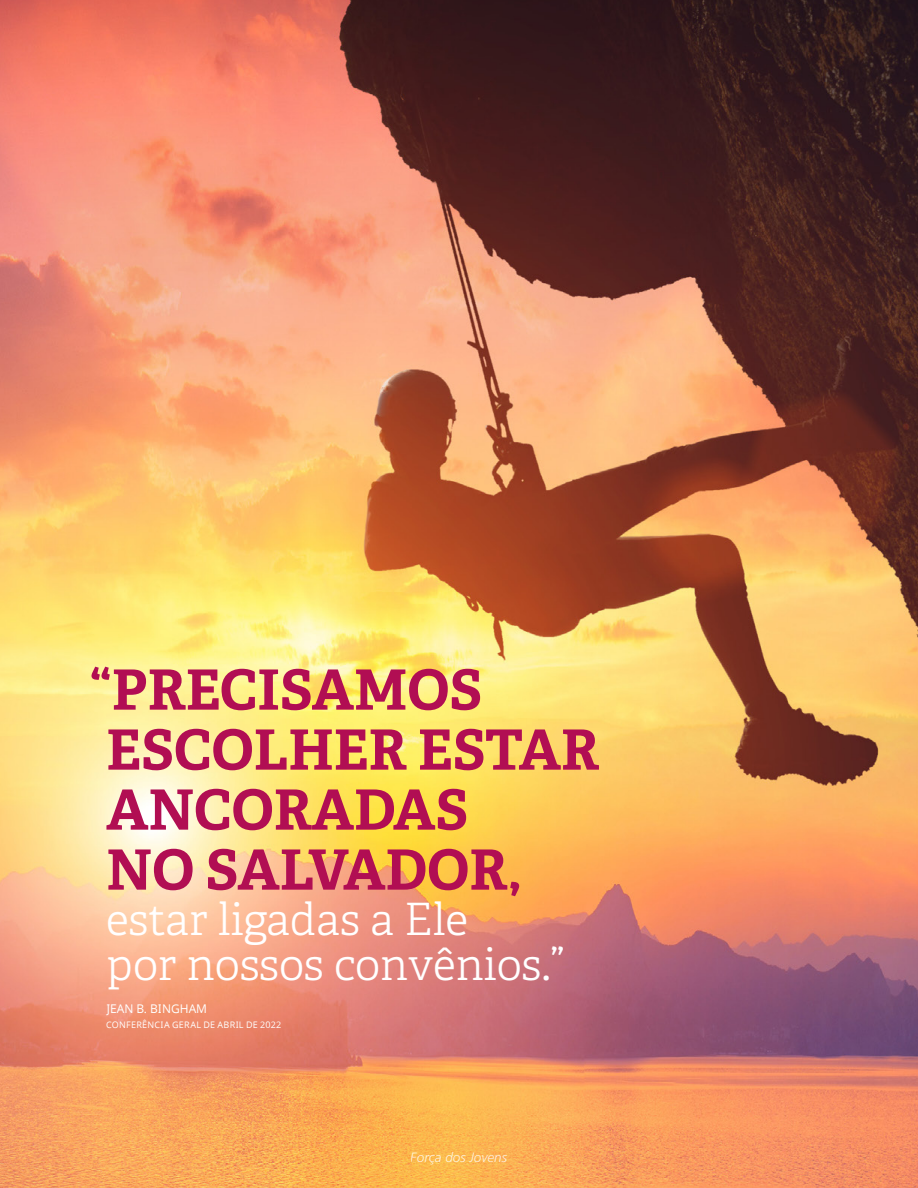
<style>
.page{position:relative;width:918px;height:1188px;background:#fff}
.page>*{position:absolute;margin:0;border:0;box-sizing:border-box;transform-origin:0 0}
.Pull_Quote_Bingham{font:700 55.5px/60px "Helam Slablds Lat";color:#b10e53}
.Pull_Quote_Bingham-2{font:300 44.55px/45px "Helam Slablds Lat";color:#fff}
.t1{font:italic 300 13.5px "Frutigerlds Lat";color:#fff}
.Citation_left_white{font:12px "Dots Solidlds Lat";color:#fff}
.GC_white_left{font:9px "Dots Solidlds Lat";letter-spacing:.03em;color:#fff}
</style>
<div class="page">
<img style="left:0;top:0;width:918px;height:1188px">
<p class="Pull_Quote_Bingham" style="left:106px;top:659px;width:494px;text-indent:-17px">“PRECISAMOS<br>ESCOLHER ESTAR<br>ANCORADAS<br>NO SALVADOR,</p>
<p class="Pull_Quote_Bingham-2" style="left:106px;top:896px;width:460px">estar ligadas a Ele<br>por nossos convênios.”</p>
<p class="Citation_left_white" style="left:106px;top:1000px;width:102px">JEAN B. BINGHAM</p>
<p class="GC_white_left" style="left:106px;top:1018px;width:177px">CONFERÊNCIA GERAL DE ABRIL DE 2022</p>
<p class="t1" style="left:411px;top:1148px;width:98px">Força dos Jovens</p>
</div>
